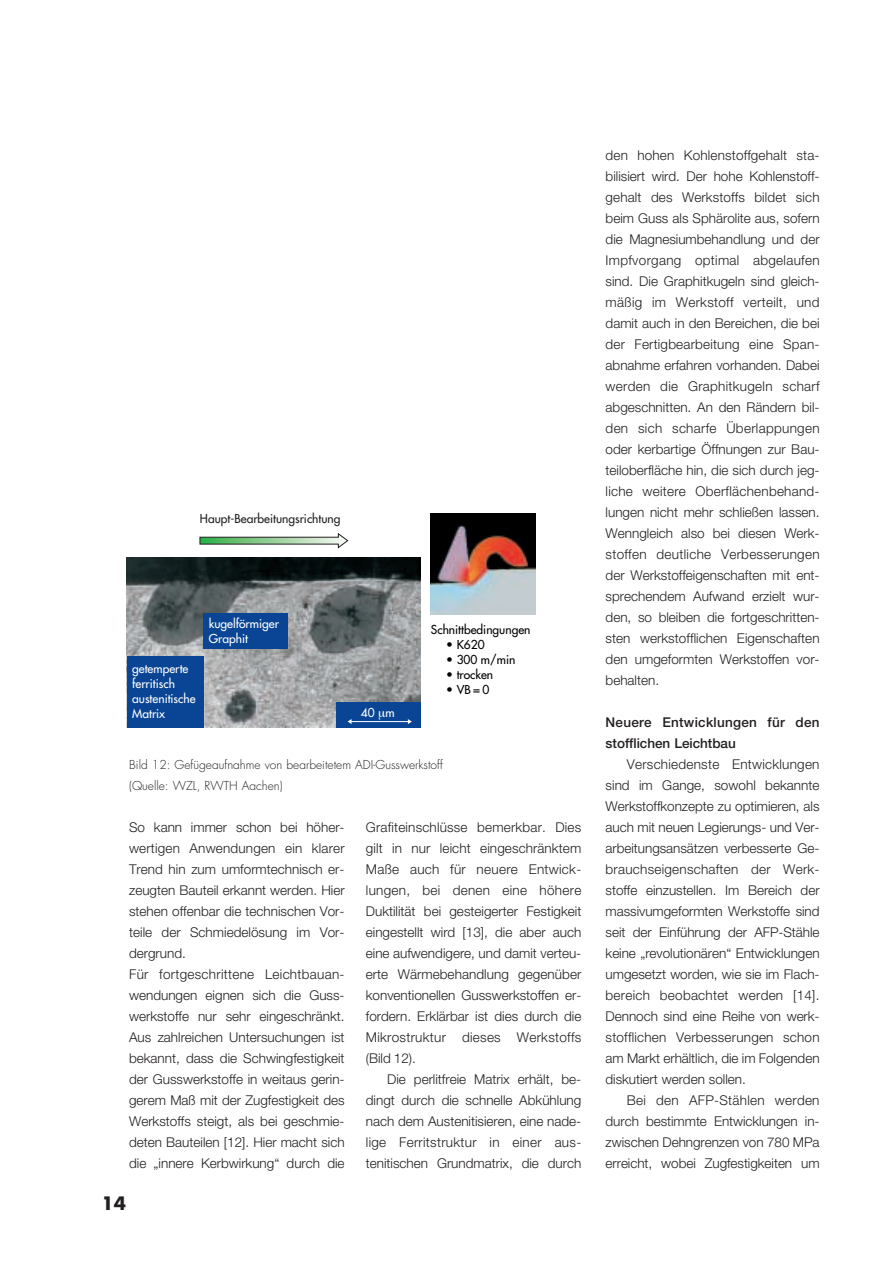
<style>
.page{position:relative;width:893px;height:1262px;background:#fff}
.page>*{position:absolute;margin:0;border:0;box-sizing:border-box;transform-origin:0 0}
.t1{font:700 18px "Futura";color:#231f20}
.t2{font:300 13.5px/21px "Helvetica Neue";color:#231f20;text-align:justify}
.t3{font:500 13.5px/21px "Helvetica Neue";letter-spacing:.02em;color:#231f20}
.t4{font:300 12px/21px "Futura";color:#231f20}
.t5{font:12px/15px "Futura";color:#fff}
.t6{font:12px "Futura";color:#000}
.t7{font:12px "Futura";color:#231f20}
</style>
<div class="page">
<img style="left:127px;top:558px;width:293px;height:170px">
<div style="left:127px;top:656px;width:76px;height:72px;background:#094594"></div>
<img style="left:431px;top:514px;width:104px;height:100px">
<svg style="left:199px;top:533px;width:149px;height:15px"></svg>
<div style="left:203px;top:613px;width:84px;height:36px;background:#094594"></div>
<div style="left:336px;top:702px;width:85px;height:26px;background:#094594"></div>
<hr style="left:350px;top:721px;width:60px;height:1px;background:#fff">
<svg style="left:408px;top:719px;width:4px;height:5px"></svg>
<p class="t7" style="left:200px;top:513px;width:142px">Haupt-Bearbeitungsrichtung</p>
<p class="t5" style="left:132px;top:661px;width:65px">getemperte ferritisch austenitische<br>Matrix</p>
<p class="t5" style="left:209px;top:617px;width:72px">kugelförmiger<br>Graphit</p>
<p class="t5" style="left:361px;top:706px;width:35px">40 m</p>
<p class="t6" style="left:431px;top:623px;width:101px">Schnittbedingungen</p>
<p class="t6" style="left:446px;top:638px;width:40px">• K620</p>
<p class="t6" style="left:446px;top:653px;width:71px">• 300 m/min</p>
<p class="t6" style="left:446px;top:668px;width:48px">• trocken</p>
<p class="t6" style="left:446px;top:683px;width:45px">• VB=0</p>
<p class="t4" style="left:129px;top:755px;width:315px">Bild 12: Gefügeaufnahme von bearbeitetem ADI-Gusswerkstoff (Quelle: WZL, RWTH Aachen)</p>
<p class="t2" style="left:129px;top:818px;width:217px;text-align:left">So kann immer schon bei höher&shy;wertigen Anwendungen ein klarer Trend hin zum umformtechnisch er&shy;zeugten Bauteil erkannt werden. Hier stehen offenbar die technischen Vor&shy;teile der Schmiedelösung im Vor&shy;dergrund.<br>Für fortgeschrittene Leichtbauan&shy;wendungen eignen sich die Guss&shy;werkstoffe nur sehr eingeschränkt.<br>Aus zahlreichen Untersuchungen ist bekannt, dass die Schwingfestigkeit der Gusswerkstoffe in weitaus gerin&shy;gerem Maß mit der Zugfestigkeit des Werkstoffs steigt, als bei geschmie&shy;deten Bauteilen [12]. Hier macht sich die „innere Kerbwirkung“ durch die</p>
<p class="t2" style="left:366px;top:818px;width:217px">Grafiteinschlüsse bemerkbar. Dies gilt in nur leicht eingeschränktem Maße auch für neuere Entwick&shy;lungen, bei denen eine höhere Duktilität bei gesteigerter Festigkeit eingestellt wird [13], die aber auch eine aufwendigere, und damit verteu&shy;erte Wärmebehandlung gegenüber konventionellen Gusswerkstoffen er&shy;fordern. Erklärbar ist dies durch die Mikrostruktur dieses Werkstoffs (Bild 12).</p>
<p class="t2" style="left:366px;top:1070px;width:217px;text-indent:21px">Die perlitfreie Matrix erhält, be&shy;dingt durch die schnelle Abkühlung nach dem Austenitisieren, eine nade&shy;lige Ferritstruktur in einer aus&shy;tenitischen Grundmatrix, die durch</p>
<h1 class="t1" style="left:101px;top:1195px;width:26px">14</h1>
<p class="t2" style="left:605px;top:146px;width:215px">den hohen Kohlenstoffgehalt sta&shy;bilisiert wird. Der hohe Kohlenstoff&shy;gehalt des Werkstoffs bildet sich beim Guss als Sphärolite aus, sofern die Magnesiumbehandlung und der Impfvorgang optimal abgelaufen sind. Die Graphitkugeln sind gleich&shy;mäßig im Werkstoff verteilt, und damit auch in den Bereichen, die bei der Fertigbearbeitung eine Span&shy;abnahme erfahren vorhanden. Dabei werden die Graphitkugeln scharf abgeschnitten. An den Rändern bil&shy;den sich scharfe Überlappungen oder kerbartige Öffnungen zur Bau&shy;teiloberfläche hin, die sich durch jeg&shy;liche weitere Oberflächenbehand&shy;lungen nicht mehr schließen lassen.<br>Wenngleich also bei diesen Werk&shy;stoffen deutliche Verbesserungen der Werkstoffeigenschaften mit ent&shy;sprechendem Aufwand erzielt wur&shy;den, so bleiben die fortgeschritten&shy;sten werkstofflichen Eigenschaften den umgeformten Werkstoffen vor&shy;behalten.</p>
<p class="t3" style="left:605px;top:713px;width:215px">Neuere Entwicklungen für den stofflichen Leichtbau</p>
<p class="t2" style="left:605px;top:755px;width:215px;text-indent:21px">Verschiedenste Entwicklungen sind im Gange, sowohl bekannte Werkstoffkonzepte zu optimieren, als auch mit neuen Legierungs- und Ver&shy;arbeitungsansätzen verbesserte Ge&shy;brauchseigenschaften der Werk&shy;stoffe einzustellen. Im Bereich der massivumgeformten Werkstoffe sind seit der Einführung der AFP-Stähle keine „revolutionären“ Entwicklungen umgesetzt worden, wie sie im Flach&shy;bereich beobachtet werden [14].<br>Dennoch sind eine Reihe von werk&shy;stofflichen Verbesserungen schon am Markt erhältlich, die im Folgenden diskutiert werden sollen.</p>
<p class="t2" style="left:605px;top:1091px;width:215px;text-indent:21px">Bei den AFP-Stählen werden durch bestimmte Entwicklungen in&shy;zwischen Dehngrenzen von 780 MPa erreicht, wobei Zugfestigkeiten um</p>
</div>
